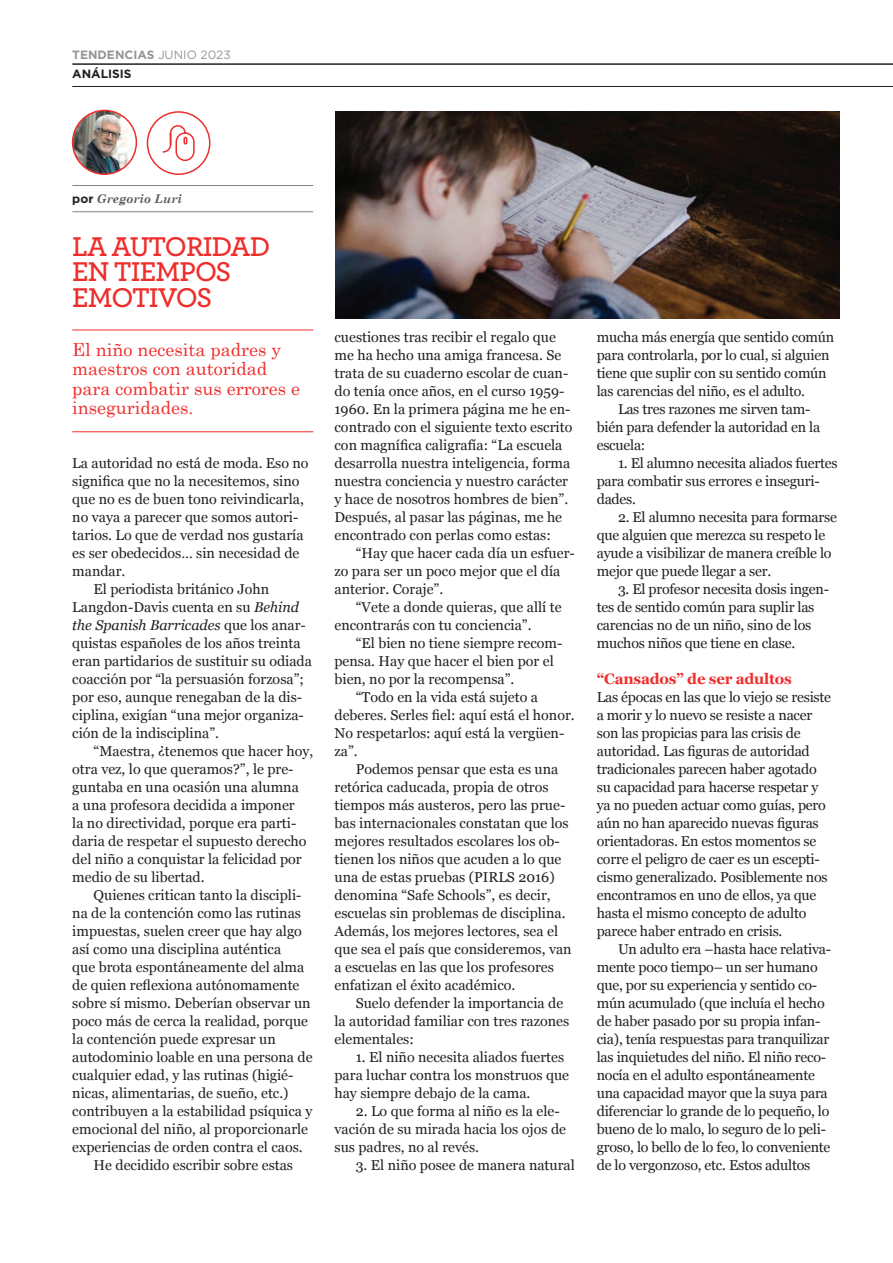
<style>
.page{position:relative;width:893px;height:1263px;background:#fff}
.page>*{position:absolute;margin:0;border:0;box-sizing:border-box;transform-origin:0 0}
.t1{font:600 28.5px/25.5px "Archer";letter-spacing:-.035em;color:#ee2e2c}
.t2{font:18px/19.5px "Century Schoolbook";color:#ee2e2c}
.t3{font:700 15px "Georgia";letter-spacing:-.015em;color:#ee2e2c}
.t4{font:14.25px/18px "Georgia";color:#231f20}
.t5{font:italic 14.25px "Georgia";color:#231f20}
.t6{font:700 12px/18.9px "Gotham";color:#939598}
.t7{font:italic 700 12px "Century Schoolbook";color:#57585a}
.s1{font-weight:400}
.s2{color:#231f20}
.s3{font-family:"Gotham";font-style:normal;color:#231f20}
.s4{font-style:italic}
.s5{font-style:normal}
</style>
<div class="page">
<hr style="left:72px;top:63px;width:821px;height:2px;background:#231f20">
<hr style="left:72px;top:86px;width:821px;height:1px;background:#231f20">
<hr style="left:72px;top:330px;width:241px;height:1px;background:#ee2e2c">
<hr style="left:72px;top:431px;width:241px;height:1px;background:#ee2e2c">
<hr style="left:72px;top:185px;width:241px;height:1px;background:#808285">
<hr style="left:72px;top:211px;width:241px;height:1px;background:#808285">
<img style="left:336px;top:111px;width:503px;height:208px">
<svg style="left:146px;top:111px;width:65px;height:64px"></svg>
<img style="left:73px;top:110px;width:63px;height:64px;border-radius:32px">
<div style="left:72px;top:110px;width:65px;height:65px;border:2px solid #ee2e2c;border-radius:50%"></div>
<p class="t6" style="left:72px;top:45px;width:160px">TENDENCIAS <span class="s1">JUNIO 2023<br></span><span class="s2">ANÁLISIS</span></p>
<p class="t7" style="left:72px;top:194px;width:111px"><span class="s3">por</span> Gregorio Luri</p>
<h1 class="t1" style="left:72px;top:233px;width:199px">LA AUTORIDAD<br>EN TIEMPOS<br>EMOTIVOS</h1>
<p class="t2" style="left:72px;top:341px;width:230px">El niño necesita padres y maestros con autoridad para combatir sus errores e inseguridades.</p>
<p class="t4" style="left:72px;top:454px;width:238px">La autoridad no está de moda. Eso no</p>
<p class="t4" style="left:72px;top:472px;width:229px">significa que no la necesitemos, sino</p>
<p class="t4" style="left:72px;top:490px;width:233px">que no es de buen tono reivindicarla,</p>
<p class="t4" style="left:72px;top:508px;width:228px">no vaya a parecer que somos autori-</p>
<p class="t4" style="left:72px;top:526px;width:233px">tarios. Lo que de verdad nos gustaría</p>
<p class="t4" style="left:72px;top:544px;width:229px">es ser obedecidos… sin necesidad de</p>
<p class="t4" style="left:72px;top:562px;width:55px">mandar.</p>
<p class="t4" style="left:94px;top:580px;width:177px">El periodista británico John</p>
<p class="t4" style="left:72px;top:598px;width:228px">Langdon-Davis cuenta en su <span class="s4">Behind</span></p>
<p class="t5" style="left:72px;top:619px;width:235px">the Spanish Barricades <span class="s5">que los anar-</span></p>
<p class="t4" style="left:72px;top:634px;width:230px">quistas españoles de los años treinta</p>
<p class="t4" style="left:72px;top:652px;width:241px">eran partidarios de sustituir su odiada</p>
<p class="t4" style="left:72px;top:670px;width:233px">coacción por “la persuasión forzosa”;</p>
<p class="t4" style="left:72px;top:688px;width:231px">por eso, aunque renegaban de la dis-</p>
<p class="t4" style="left:72px;top:706px;width:233px">ciplina, exigían “una mejor organiza-</p>
<p class="t4" style="left:72px;top:724px;width:148px">ción de la indisciplina”.</p>
<p class="t4" style="left:94px;top:742px;width:221px">“Maestra, ¿tenemos que hacer hoy,</p>
<p class="t4" style="left:72px;top:760px;width:223px">otra vez, lo que queramos?”, le pre-</p>
<p class="t4" style="left:72px;top:778px;width:228px">guntaba en una ocasión una alumna</p>
<p class="t4" style="left:72px;top:796px;width:224px">a una profesora decidida a imponer</p>
<p class="t4" style="left:72px;top:814px;width:226px">la no directividad, porque era parti-</p>
<p class="t4" style="left:72px;top:832px;width:236px">daria de respetar el supuesto derecho</p>
<p class="t4" style="left:72px;top:850px;width:231px">del niño a conquistar la felicidad por</p>
<p class="t4" style="left:72px;top:868px;width:134px">medio de su libertad.</p>
<p class="t4" style="left:94px;top:886px;width:209px">Quienes critican tanto la discipli-</p>
<p class="t4" style="left:72px;top:904px;width:230px">na de la contención como las rutinas</p>
<p class="t4" style="left:72px;top:922px;width:231px">impuestas, suelen creer que hay algo</p>
<p class="t4" style="left:72px;top:940px;width:210px">así como una disciplina auténtica</p>
<p class="t4" style="left:72px;top:958px;width:234px">que brota espontáneamente del alma</p>
<p class="t4" style="left:72px;top:976px;width:229px">de quien reflexiona autónomamente</p>
<p class="t4" style="left:72px;top:994px;width:240px">sobre sí mismo. Deberían observar un</p>
<p class="t4" style="left:72px;top:1012px;width:237px">poco más de cerca la realidad, porque</p>
<p class="t4" style="left:72px;top:1030px;width:205px">la contención puede expresar un</p>
<p class="t4" style="left:72px;top:1048px;width:242px">autodominio loable en una persona de</p>
<p class="t4" style="left:72px;top:1066px;width:223px">cualquier edad, y las rutinas (higié-</p>
<p class="t4" style="left:72px;top:1084px;width:218px">nicas, alimentarias, de sueño, etc.)</p>
<p class="t4" style="left:72px;top:1102px;width:242px">contribuyen a la estabilidad psíquica y</p>
<p class="t4" style="left:72px;top:1120px;width:237px">emocional del niño, al proporcionarle</p>
<p class="t4" style="left:72px;top:1138px;width:232px">experiencias de orden contra el caos.</p>
<p class="t4" style="left:94px;top:1156px;width:201px">He decidido escribir sobre estas</p>
<p class="t4" style="left:334px;top:328px;width:239px">cuestiones tras recibir el regalo que me ha hecho una amiga francesa. Se trata de su cuaderno escolar de cuan&shy;do tenía once años, en el curso 1959- 1960. En la primera página me he en&shy;contrado con el siguiente texto escrito con magnífica caligrafía: “La escuela desarrolla nuestra inteligencia, forma nuestra conciencia y nuestro carácter y hace de nosotros hombres de bien”.<br>Después, al pasar las páginas, me he encontrado con perlas como estas:</p>
<p class="t4" style="left:334px;top:544px;width:242px;text-indent:21px">“Hay que hacer cada día un esfuer&shy;zo para ser un poco mejor que el día anterior. Coraje”.</p>
<p class="t4" style="left:334px;top:598px;width:229px;text-indent:21px">“Vete a donde quieras, que allí te encontrarás con tu conciencia”.</p>
<p class="t4" style="left:356px;top:634px;width:208px">“El bien no tiene siempre recom-</p>
<p class="t4" style="left:334px;top:652px;width:221px">pensa. Hay que hacer el bien por el</p>
<p class="t4" style="left:334px;top:670px;width:181px">bien, no por la recompensa”.</p>
<p class="t4" style="left:356px;top:689px;width:184px">“Todo en la vida está sujeto a</p>
<p class="t4" style="left:334px;top:706px;width:242px">deberes. Serles fiel: aquí está el honor.</p>
<p class="t4" style="left:334px;top:724px;width:231px">No respetarlos: aquí está la vergüen-</p>
<p class="t4" style="left:334px;top:742px;width:25px">za”.</p>
<p class="t4" style="left:356px;top:760px;width:204px">Podemos pensar que esta es una</p>
<p class="t4" style="left:334px;top:778px;width:216px">retórica caducada, propia de otros</p>
<p class="t4" style="left:334px;top:796px;width:232px">tiempos más austeros, pero las prue-</p>
<p class="t4" style="left:334px;top:814px;width:236px">bas internacionales constatan que los</p>
<p class="t4" style="left:334px;top:832px;width:227px">mejores resultados escolares los ob-</p>
<p class="t4" style="left:334px;top:850px;width:228px">tienen los niños que acuden a lo que</p>
<p class="t4" style="left:334px;top:868px;width:222px">una de estas pruebas (PIRLS 2016)</p>
<p class="t4" style="left:334px;top:886px;width:218px">denomina “Safe Schools”, es decir,</p>
<p class="t4" style="left:334px;top:904px;width:233px">escuelas sin problemas de disciplina.</p>
<p class="t4" style="left:334px;top:922px;width:225px">Además, los mejores lectores, sea el</p>
<p class="t4" style="left:334px;top:940px;width:239px">que sea el país que consideremos, van</p>
<p class="t4" style="left:334px;top:958px;width:221px">a escuelas en las que los profesores</p>
<p class="t4" style="left:334px;top:976px;width:182px">enfatizan el éxito académico.</p>
<p class="t4" style="left:356px;top:994px;width:209px">Suelo defender la importancia de</p>
<p class="t4" style="left:334px;top:1012px;width:236px">la autoridad familiar con tres razones</p>
<p class="t4" style="left:334px;top:1030px;width:81px">elementales:</p>
<p class="t4" style="left:334px;top:1048px;width:236px;text-indent:21px">1. El niño necesita aliados fuertes para luchar contra los monstruos que hay siempre debajo de la cama.</p>
<p class="t4" style="left:334px;top:1102px;width:233px;text-indent:21px">2. Lo que forma al niño es la ele&shy;vación de su mirada hacia los ojos de sus padres, no al revés.</p>
<p class="t4" style="left:356px;top:1156px;width:221px">3. El niño posee de manera natural</p>
<p class="t4" style="left:597px;top:328px;width:239px">mucha más energía que sentido común</p>
<p class="t4" style="left:597px;top:346px;width:234px">para controlarla, por lo cual, si alguien</p>
<p class="t4" style="left:597px;top:364px;width:231px">tiene que suplir con su sentido común</p>
<p class="t4" style="left:597px;top:382px;width:210px">las carencias del niño, es el adulto.</p>
<p class="t4" style="left:618px;top:400px;width:194px">Las tres razones me sirven tam-</p>
<p class="t4" style="left:597px;top:418px;width:225px">bién para defender la autoridad en la</p>
<p class="t4" style="left:597px;top:436px;width:50px">escuela:</p>
<p class="t4" style="left:597px;top:454px;width:242px;text-indent:21px">1. El alumno necesita aliados fuertes para combatir sus errores e inseguri&shy;dades.</p>
<p class="t4" style="left:597px;top:508px;width:242px;text-indent:21px">2. El alumno necesita para formarse que alguien que merezca su respeto le ayude a visibilizar de manera creíble lo mejor que puede llegar a ser.</p>
<p class="t4" style="left:597px;top:580px;width:234px;text-indent:21px">3. El profesor necesita dosis ingen&shy;tes de sentido común para suplir las carencias no de un niño, sino de los muchos niños que tiene en clase.</p>
<p class="t3" style="left:597px;top:673px;width:197px">“Cansados” de ser adultos</p>
<p class="t4" style="left:597px;top:688px;width:236px">Las épocas en las que lo viejo se resiste a morir y lo nuevo se resiste a nacer son las propicias para las crisis de autoridad. Las figuras de autoridad tradicionales parecen haber agotado su capacidad para hacerse respetar y ya no pueden actuar como guías, pero aún no han aparecido nuevas figuras orientadoras. En estos momentos se corre el peligro de caer es un escepti&shy;cismo generalizado. Posiblemente nos encontramos en uno de ellos, ya que hasta el mismo concepto de adulto parece haber entrado en crisis.</p>
<p class="t4" style="left:597px;top:940px;width:236px;text-indent:21px">Un adulto era –hasta hace relativa&shy;mente poco tiempo– un ser humano que, por su experiencia y sentido co&shy;mún acumulado (que incluía el hecho de haber pasado por su propia infan&shy;cia), tenía respuestas para tranquilizar las inquietudes del niño. El niño reco&shy;nocía en el adulto espontáneamente una capacidad mayor que la suya para diferenciar lo grande de lo pequeño, lo bueno de lo malo, lo seguro de lo peli&shy;groso, lo bello de lo feo, lo conveniente de lo vergonzoso, etc. Estos adultos</p>
</div>
